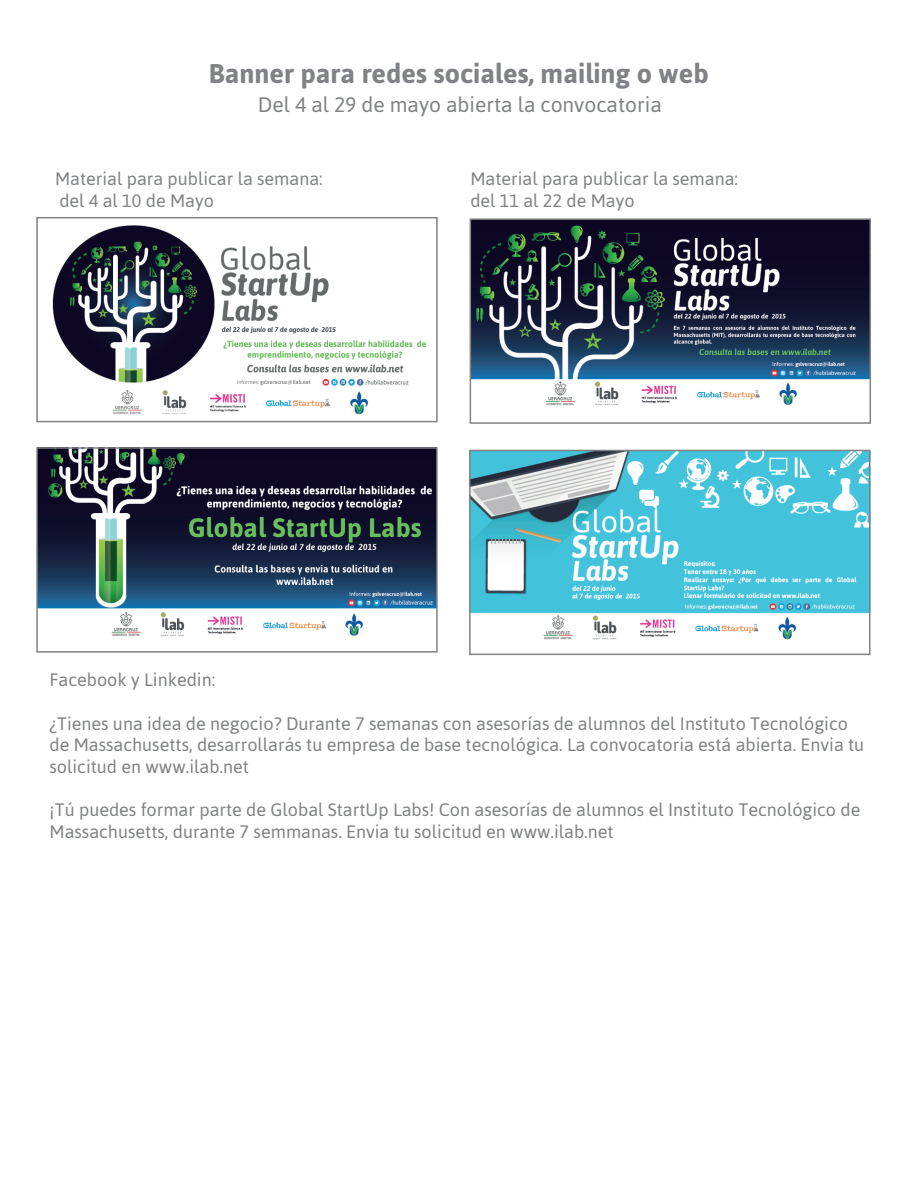
<style>
.page{position:relative;width:918px;height:1188px;background:#fff}
.page>*{position:absolute;margin:0;border:0;box-sizing:border-box;transform-origin:0 0}
.t1{font:700 27px "Asap";color:#808285}
.t2{font:21px "Asap";color:#808285}
.t3{font:18px/21.6px "Asap";color:#808285}
</style>
<div class="page">
<img style="left:52px;top:225px;width:374px;height:190px">
<div style="left:36px;top:217px;width:402px;height:205px;border:2px solid #808285"></div>
<img style="left:39px;top:450px;width:396px;height:187px">
<div style="left:36px;top:447px;width:402px;height:206px;border:2px solid #808285"></div>
<img style="left:473px;top:221px;width:395px;height:185px">
<img style="left:472px;top:453px;width:396px;height:187px">
<div style="left:470px;top:218px;width:401px;height:206px;border:2px solid #808285"></div>
<div style="left:469px;top:450px;width:402px;height:205px;border:2px solid #808285"></div>
<h1 class="t1" style="left:209px;top:57px;width:502px">Banner para redes sociales, mailing o web</h1>
<p class="t2" style="left:258px;top:92px;width:406px">Del 4 al 29 de mayo abierta la convocatoria</p>
<p class="t3" style="left:55px;top:168px;width:269px">Material para publicar la semana: del 4 al 10 de Mayo</p>
<p class="t3" style="left:470px;top:168px;width:269px">Material para publicar la semana: del 11 al 22 de Mayo</p>
<p class="t3" style="left:50px;top:669px;width:167px">Facebook y Linkedin:</p>
<p class="t3" style="left:50px;top:712px;width:816px">¿Tienes una idea de negocio? Durante 7 semanas con asesorías de alumnos del Instituto Tecnológico de Massachusetts, desarrollarás tu empresa de base tecnológica. La convocatoria está abierta. Envia tu solicitud en www.ilab.net</p>
<p class="t3" style="left:50px;top:799px;width:812px">¡Tú puedes formar parte de Global StartUp Labs! Con asesorías de alumnos el Instituto Tecnológico de<br>Massachusetts, durante 7 semmanas. Envia tu solicitud en www.ilab.net</p>
</div>
